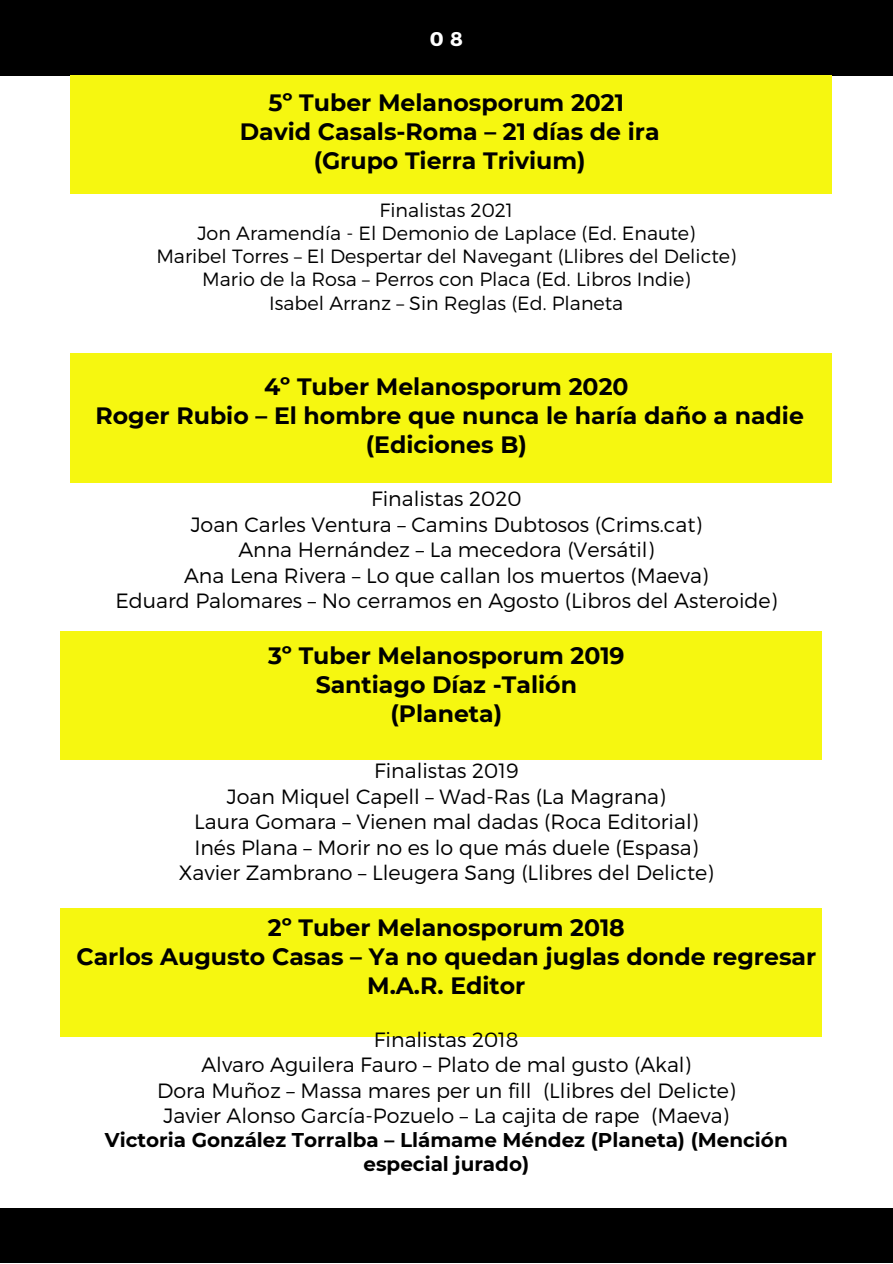
<style>
.page{position:relative;width:893px;height:1264px;background:#fff}
.page>*{position:absolute;margin:0;border:0;box-sizing:border-box;transform-origin:0 0}
.t1{font:700 23.55px/28.8px "Montserrat";color:#000;text-align:center}
.t2{font:300 20.7px "Montserrat";color:#000}
.t3{font:700 19.95px/24.5px "Montserrat";color:#000;text-align:center}
.t4{font:700 19.8px "Montserrat";color:#fff}
.t5{font:300 19.2px "Montserrat";color:#000}
</style>
<div class="page">
<div style="left:0;top:0;width:892px;height:75px;background:#000"></div>
<div style="left:70px;top:75px;width:761px;height:118px;background:#f6f710"></div>
<div style="left:70px;top:354px;width:761px;height:128px;background:#f6f710"></div>
<div style="left:60px;top:908px;width:761px;height:128px;background:#f6f710"></div>
<div style="left:60px;top:631px;width:761px;height:128px;background:#f6f710"></div>
<div style="left:0;top:1208px;width:892px;height:54px;background:#000"></div>
<p class="t4" style="left:430px;top:26px;width:35px">0 8</p>
<p class="t1" style="left:268px;top:88px;width:357px">5º Tuber Melanosporum 2021</p>
<p class="t1" style="left:240px;top:117px;width:421px">David Casals-Roma – 21 días de ira</p>
<p class="t1" style="left:313px;top:146px;width:273px">(Grupo Tierra Trivium)</p>
<p class="t5" style="left:379px;top:197px;width:135px">Finalistas 2021</p>
<p class="t5" style="left:197px;top:220px;width:499px">Jon Aramendía - El Demonio de Laplace (Ed. Enaute)</p>
<p class="t5" style="left:156px;top:244px;width:581px">Maribel Torres – El Despertar del Navegant (Llibres del Delicte)</p>
<p class="t5" style="left:202px;top:267px;width:489px">Mario de la Rosa – Perros con Placa (Ed. Libros Indie)</p>
<p class="t5" style="left:269px;top:290px;width:355px">Isabel Arranz – Sin Reglas (Ed. Planeta</p>
<p class="t1" style="left:264px;top:372px;width:366px">4º Tuber Melanosporum 2020</p>
<p class="t1" style="left:95px;top:401px;width:710px">Roger Rubio – El hombre que nunca le haría daño a nadie (Ediciones B)</p>
<p class="t2" style="left:371px;top:485px;width:152px">Finalistas 2020</p>
<p class="t2" style="left:191px;top:511px;width:513px">Joan Carles Ventura – Camins Dubtosos (Crims.cat)</p>
<p class="t2" style="left:238px;top:536px;width:417px">Anna Hernández – La mecedora (Versátil)</p>
<p class="t2" style="left:184px;top:562px;width:526px">Ana Lena Rivera – Lo que callan los muertos (Maeva)</p>
<p class="t2" style="left:115px;top:587px;width:663px">Eduard Palomares – No cerramos en Agosto (Libros del Asteroide)</p>
<p class="t1" style="left:268px;top:641px;width:358px">3º Tuber Melanosporum 2019</p>
<p class="t1" style="left:315px;top:670px;width:263px">Santiago Díaz -Talión</p>
<p class="t1" style="left:390px;top:698px;width:113px">(Planeta)</p>
<p class="t2" style="left:374px;top:757px;width:146px">Finalistas 2019</p>
<p class="t2" style="left:227px;top:783px;width:440px">Joan Miquel Capell – Wad-Ras (La Magrana)</p>
<p class="t2" style="left:194px;top:808px;width:505px">Laura Gomara – Vienen mal dadas (Roca Editorial)</p>
<p class="t2" style="left:194px;top:834px;width:505px">Inés Plana – Morir no es lo que más duele (Espasa)</p>
<p class="t2" style="left:179px;top:859px;width:536px">Xavier Zambrano – Lleugera Sang (Llibres del Delicte)</p>
<p class="t1" style="left:268px;top:913px;width:358px">2º Tuber Melanosporum 2018</p>
<p class="t1" style="left:76px;top:941px;width:741px">Carlos Augusto Casas – Ya no quedan juglas donde regresar</p>
<p class="t1" style="left:367px;top:970px;width:160px">M.A.R. Editor</p>
<p class="t2" style="left:374px;top:1026px;width:146px">Finalistas 2018</p>
<p class="t2" style="left:201px;top:1051px;width:491px">Alvaro Aguilera Fauro – Plato de mal gusto (Akal)</p>
<p class="t2" style="left:157px;top:1077px;width:580px">Dora Muñoz – Massa mares per un fill (Llibres del Delicte)</p>
<p class="t2" style="left:163px;top:1102px;width:567px">Javier Alonso García-Pozuelo – La cajita de rape (Maeva)</p>
<p class="t3" style="left:105px;top:1127px;width:684px">Victoria González Torralba – Llámame Méndez (Planeta) (Mención especial jurado)</p>
</div>
